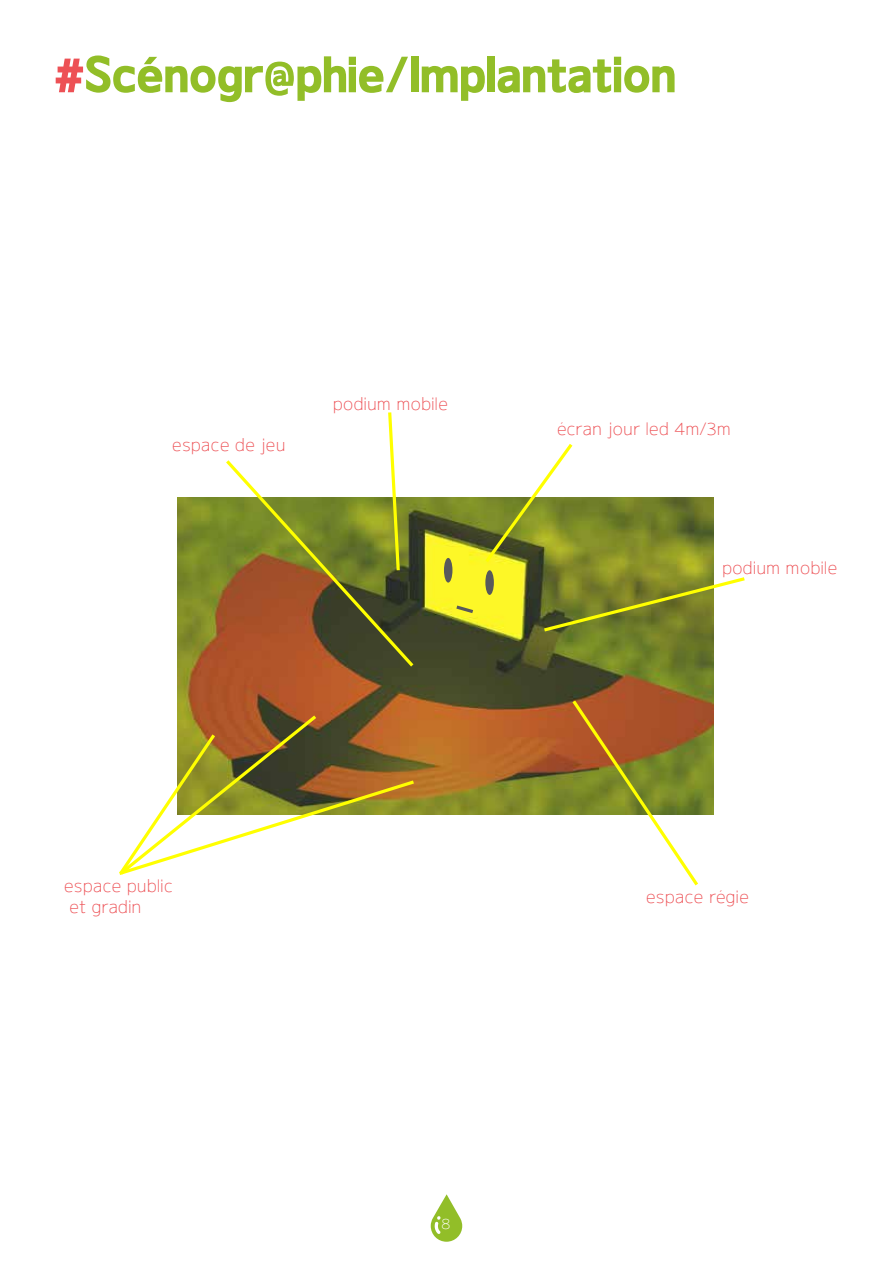
<style>
.page{position:relative;width:893px;height:1263px;background:#fff}
.page>*{position:absolute;margin:0;border:0;box-sizing:border-box;transform-origin:0 0}
.t1{font:800 51px "Gelder Sans";color:#92be28}
.t2{font:300 18px/21.6px "Gelder Sans";color:#ed5155}
.t3{font:300 15px "Gelder Sans";color:#fff}
.s1{color:#ed5155}
</style>
<div class="page">
<img style="left:177px;top:497px;width:536px;height:317px">
<svg style="left:482px;top:444px;width:94px;height:122px"></svg>
<svg style="left:569px;top:697px;width:132px;height:189px"></svg>
<svg style="left:119px;top:712px;width:298px;height:163px"></svg>
<div style="left:444px;top:558px;width:8px;height:25px;background:#58595b;border-radius:50%"></div>
<div style="left:485px;top:570px;width:9px;height:25px;background:#58595b;border-radius:50%"></div>
<svg style="left:453px;top:603px;width:24px;height:12px"></svg>
<svg style="left:223px;top:412px;width:194px;height:258px"></svg>
<svg style="left:541px;top:575px;width:204px;height:59px;background:#8d9444"></svg>
<svg style="left:431px;top:1194px;width:31px;height:48px"></svg>
<h1 class="t1" style="left:54px;top:45px;width:624px"><span class="s1">#</span>scénogr@phie/Implantation</h1>
<p class="t2" style="left:172px;top:434px;width:115px">espace de jeu</p>
<p class="t2" style="left:333px;top:393px;width:117px">podium mobile</p>
<p class="t2" style="left:557px;top:418px;width:175px">écran jour led 4m/3m</p>
<p class="t2" style="left:722px;top:557px;width:117px">podium mobile</p>
<p class="t2" style="left:64px;top:874px;width:110px">espace public et gradin</p>
<p class="t2" style="left:646px;top:885px;width:105px">espace régie</p>
<p class="t3" style="left:441px;top:1216px;width:11px">8</p>
</div>
